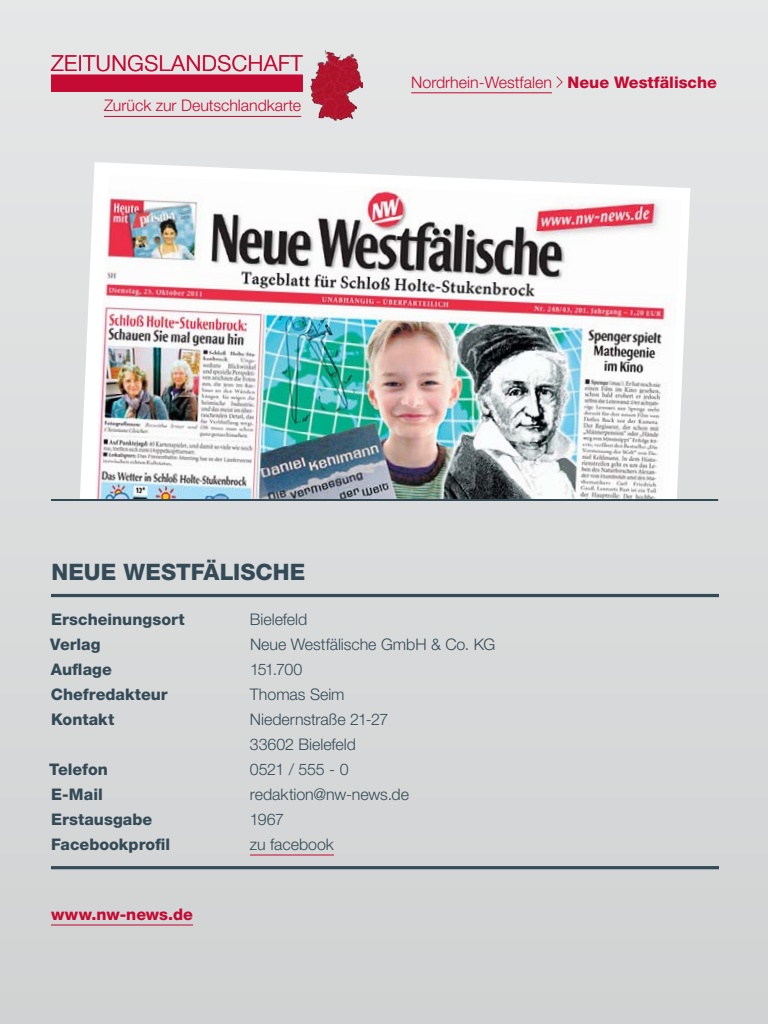
<style>
.page{position:relative;width:768px;height:1024px;background:#fff}
.page>*{position:absolute;margin:0;border:0;box-sizing:border-box;transform-origin:0 0}
.t1{font:800 22.7px "Helvetica Neue LT Std";color:#344b57}
.t2{font:300 22px "Helvetica Neue LT Std";letter-spacing:.025em;color:#c50a33}
.t3{font:300 16px/25px "Helvetica Neue LT Std";letter-spacing:-.005em;color:#344b57}
.t4{font:800 16px "Helvetica Neue LT Std";color:#344b57}
.t5{font:300 16px "Helvetica Neue LT Std";color:#c50a33}
.t6{font:800 16px "Helvetica Neue LT Std";color:#c50a33}
.s1{font-weight:800}
.s2{font-weight:300}
</style>
<div class="page">
<div style="left:0;top:0;width:768px;height:1024px;background:linear-gradient(to right,#d9dadb,#dadbdb)"></div>
<div style="left:51px;top:75px;width:252px;height:17px;background:#c50a33"></div>
<hr style="left:411px;top:92px;width:141px;height:1px;background:#c50a33">
<svg style="left:555px;top:75px;width:9px;height:14px"></svg>
<hr style="left:104px;top:116px;width:197px;height:1px;background:#c50a33">
<img style="left:310px;top:50px;width:53px;height:71px">
<svg style="left:80px;top:162px;width:610px;height:337px;fill:#e2e3e4"></svg>
<img style="left:95px;top:175px;width:586px;height:324px">
<hr style="left:51px;top:924px;width:142px;height:2px;background:#c50a33">
<hr style="left:51px;top:594px;width:668px;height:3px;background:#344b57">
<hr style="left:51px;top:866px;width:668px;height:3px;background:#344b57">
<hr style="left:250px;top:854px;width:84px;height:2px;background:#c50a33">
<hr style="left:51px;top:499px;width:667px;height:2px;background:#344b57">
<h2 class="t2" style="left:51px;top:49px;width:253px">Zeitungslandschaft</h2>
<p class="t5" style="left:104px;top:96px;width:199px">Zurück zur Deutschlandkarte</p>
<p class="t5" style="left:411px;top:72px;width:307px">Nordrhein-Westfalen <span class="s1">Neue Westfälische</span></p>
<h1 class="t1" style="left:51px;top:559px;width:256px">Neue Westfälische</h1>
<p class="t4" style="left:51px;top:610px;width:135px">Erscheinungsort</p>
<p class="t3" style="left:250px;top:606px;width:59px">Bielefeld</p>
<p class="t4" style="left:50px;top:635px;width:52px">Verlag</p>
<p class="t3" style="left:250px;top:631px;width:245px">Neue Westfälische GmbH &amp; Co. KG</p>
<p class="t4" style="left:51px;top:660px;width:62px">Auflage</p>
<p class="t3" style="left:250px;top:656px;width:54px">151.700</p>
<p class="t4" style="left:51px;top:685px;width:166px">Chefredakteur <span class="s2">T</span></p>
<p class="t3" style="left:259px;top:681px;width:87px">homas Seim</p>
<p class="t4" style="left:51px;top:710px;width:65px">Kontakt</p>
<p class="t3" style="left:250px;top:706px;width:140px">Niedernstraße 21-27<br>33602 Bielefeld</p>
<p class="t4" style="left:49px;top:760px;width:60px">Telefon</p>
<p class="t3" style="left:250px;top:756px;width:100px">0521 / 555 - 0</p>
<p class="t4" style="left:51px;top:785px;width:53px">E-Mail</p>
<p class="t3" style="left:250px;top:781px;width:161px">redaktion@nw-news.de</p>
<p class="t4" style="left:51px;top:810px;width:103px">Erstausgabe</p>
<p class="t3" style="left:250px;top:806px;width:35px">1967</p>
<p class="t4" style="left:51px;top:835px;width:121px">Facebookprofil</p>
<p class="t3" style="left:250px;top:831px;width:85px">zu facebook</p>
<p class="t6" style="left:51px;top:905px;width:144px">www.nw-news.de</p>
</div>
